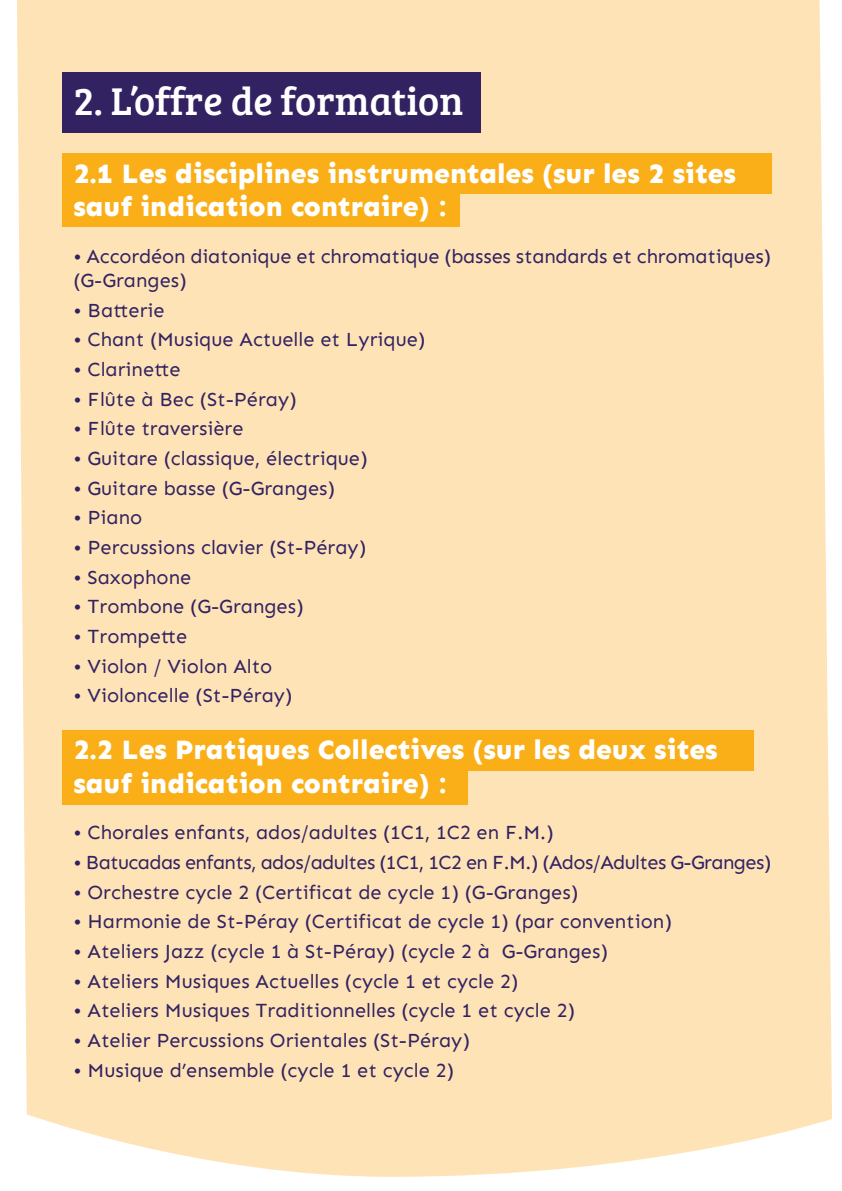
<style>
.page{position:relative;width:842px;height:1191px;background:#fff}
.page>*{position:absolute;margin:0;border:0;box-sizing:border-box;transform-origin:0 0}
.t1{font:40px "Bree Serif";color:#fff}
.t2{font:800 28px/33.6px "Sen";color:#fff}
.t3{font:20px/24px "Sen";color:#322261}
.t4{font:20px "Sen";letter-spacing:-.03em;color:#322261}
</style>
<div class="page">
<div style="left:17px;top:0;width:815px;height:1176px;background:#fee3b7"></div>
<div style="left:62px;top:153px;width:709px;height:41px;background:#faaf18"></div>
<div style="left:62px;top:186px;width:398px;height:41px;background:#faaf18"></div>
<div style="left:62px;top:730px;width:692px;height:41px;background:#faaf18"></div>
<div style="left:62px;top:764px;width:406px;height:41px;background:#faaf18"></div>
<div style="left:62px;top:72px;width:418px;height:60px;background:#322261"></div>
<h1 class="t1" style="left:73px;top:72px;width:391px">2. L’offre de formation</h1>
<h2 class="t2" style="left:73px;top:157px;width:664px">2.1 Les disciplines instrumentales (sur les 2 sites sauf indication contraire) :</h2>
<p class="t3" style="left:73px;top:244px;width:699px">• Accordéon diatonique et chromatique (basses standards et chromatiques) (G-Granges)</p>
<p class="t3" style="left:73px;top:298px;width:93px">• Batterie</p>
<p class="t3" style="left:73px;top:328px;width:354px">• Chant (Musique Actuelle et Lyrique)</p>
<p class="t3" style="left:73px;top:357px;width:109px">• Clarinette</p>
<p class="t3" style="left:73px;top:387px;width:225px">• Flûte à Bec (St-Péray)</p>
<p class="t3" style="left:73px;top:417px;width:172px">• Flûte traversière</p>
<p class="t3" style="left:73px;top:446px;width:296px">• Guitare (classique, électrique)</p>
<p class="t3" style="left:73px;top:476px;width:263px">• Guitare basse (G-Granges)</p>
<p class="t3" style="left:73px;top:506px;width:70px">• Piano</p>
<p class="t3" style="left:73px;top:535px;width:294px">• Percussions clavier (St-Péray)</p>
<p class="t3" style="left:73px;top:565px;width:119px">• Saxophone</p>
<p class="t3" style="left:73px;top:595px;width:232px">• Trombone (G-Granges)</p>
<p class="t3" style="left:73px;top:624px;width:115px">• Trompette</p>
<p class="t3" style="left:73px;top:654px;width:201px">• Violon / Violon Alto</p>
<p class="t3" style="left:73px;top:684px;width:221px">• Violoncelle (St-Péray)</p>
<h2 class="t2" style="left:73px;top:733px;width:646px">2.2 Les Pratiques Collectives (sur les deux sites sauf indication contraire) :</h2>
<p class="t3" style="left:73px;top:820px;width:482px">• Chorales enfants, ados/adultes (1C1, 1C2 en F.M.)</p>
<p class="t4" style="left:73px;top:850px;width:700px">• Batucadas enfants, ados/adultes (1C1, 1C2 en F.M.) (Ados/Adultes G-Granges)</p>
<p class="t3" style="left:73px;top:880px;width:506px">• Orchestre cycle 2 (Certificat de cycle 1) (G-Granges)</p>
<p class="t3" style="left:73px;top:909px;width:600px">• Harmonie de St-Péray (Certificat de cycle 1) (par convention)</p>
<p class="t3" style="left:73px;top:939px;width:536px">• Ateliers Jazz (cycle 1 à St-Péray) (cycle 2 à G-Granges)</p>
<p class="t3" style="left:73px;top:969px;width:447px">• Ateliers Musiques Actuelles (cycle 1 et cycle 2)</p>
<p class="t3" style="left:73px;top:998px;width:503px">• Ateliers Musiques Traditionnelles (cycle 1 et cycle 2)</p>
<p class="t3" style="left:73px;top:1028px;width:398px">• Atelier Percussions Orientales (St-Péray)</p>
<p class="t3" style="left:73px;top:1057px;width:382px">• Musique d’ensemble (cycle 1 et cycle 2)</p>
</div>
